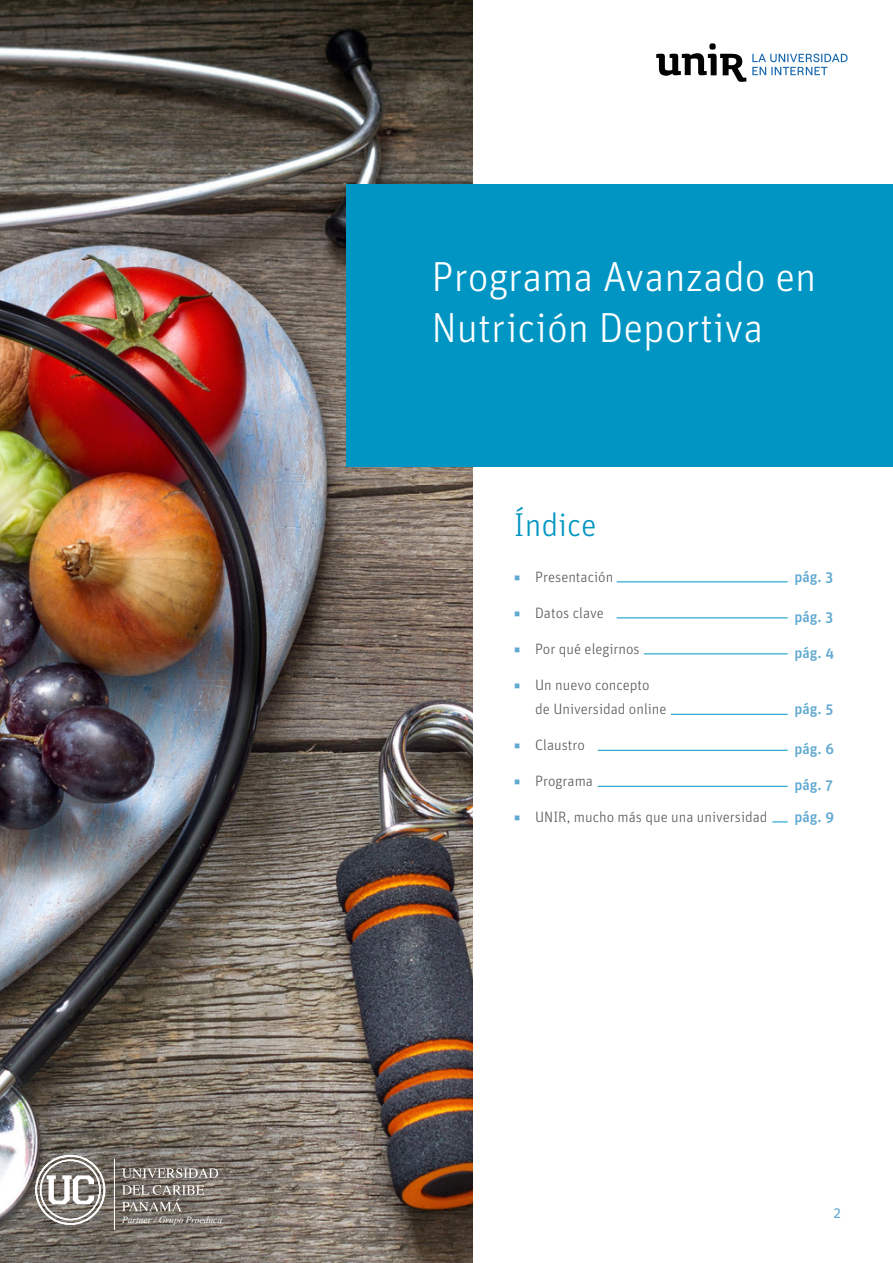
<style>
.page{position:relative;width:893px;height:1263px;background:#fff}
.page>*{position:absolute;margin:0;border:0;box-sizing:border-box;transform-origin:0 0}
.t1{font:300 42px/50.4px "Unit OT";color:#fff}
.t2{font:300 33px "Unit OT";color:#0095c3}
.t3{font:300 15px/24px "Unit OT";color:#575756}
.t4{font:500 15px/31.7px "Unit OT";color:#5fa8d0}
.t5{font:15px "Myriad Pro";color:#5fa8d0}
.t6{font:italic 9.45px "Times New Roman";color:#fff}
.s1{color:#5fa8d0}
.s2{font-family:"Unit OT"}
</style>
<div class="page">
<svg style="left:656px;top:43px;width:90px;height:39px"></svg>
<svg style="left:752px;top:54px;width:96px;height:21px"></svg>
<img style="left:0;top:0;width:472px;height:1263px">
<div style="left:347px;top:184px;width:546px;height:282px;background:#0095c3"></div>
<hr style="left:617px;top:618px;width:171px;height:1px;background:#0095c3">
<hr style="left:617px;top:582px;width:171px;height:1px;background:#0095c3">
<hr style="left:644px;top:654px;width:144px;height:1px;background:#0095c3">
<hr style="left:598px;top:750px;width:190px;height:1px;background:#0095c3">
<hr style="left:598px;top:786px;width:190px;height:1px;background:#0095c3">
<hr style="left:671px;top:714px;width:117px;height:1px;background:#0095c3">
<svg style="left:772px;top:822px;width:16px;height:1px"></svg>
<svg style="left:122px;top:1168px;width:96px;height:10px"></svg>
<svg style="left:122px;top:1185px;width:82px;height:26px;background:#89837c"></svg>
<hr style="left:114px;top:1159px;width:1px;height:70px;background:#fff">
<svg style="left:35px;top:1155px;width:70px;height:70px"></svg>
<p class="t6" style="left:122px;top:1213px;width:102px">Partner / Grupo Proeduca</p>
<h1 class="t1" style="left:431px;top:252px;width:386px">Programa Avanzado en<br>Nutrición Deportiva</h1>
<h2 class="t2" style="left:514px;top:505px;width:84px">Índice</h2>
<p class="t3" style="left:514px;top:565px;width:101px"><span class="s1">◾</span> Presentación</p>
<p class="t3" style="left:514px;top:601px;width:91px"><span class="s1">◾</span> Datos clave</p>
<p class="t3" style="left:514px;top:637px;width:127px"><span class="s1">◾</span> Por qué elegirnos</p>
<p class="t3" style="left:535px;top:673px;width:133px;text-indent:-21px"><span class="s1">◾</span> Un nuevo concepto de Universidad online</p>
<p class="t3" style="left:514px;top:733px;width:73px"><span class="s1">◾</span> Claustro</p>
<p class="t3" style="left:514px;top:769px;width:81px"><span class="s1">◾</span> Programa</p>
<p class="t3" style="left:514px;top:805px;width:255px"><span class="s1">◾</span> UNIR, mucho más que una universidad</p>
<p class="t4" style="left:794px;top:561px;width:40px">pág. 3</p>
<p class="t4" style="left:794px;top:601px;width:40px">pág. 3</p>
<p class="t4" style="left:794px;top:637px;width:41px">pág. 4</p>
<p class="t4" style="left:794px;top:693px;width:40px">pág. 5</p>
<p class="t4" style="left:794px;top:733px;width:41px">pág. 6</p>
<p class="t4" style="left:794px;top:769px;width:41px">pág. 7 pág. 9</p>
<p class="t5" style="left:812px;top:1204px;width:30px">» <span class="s2">2</span></p>
</div>
